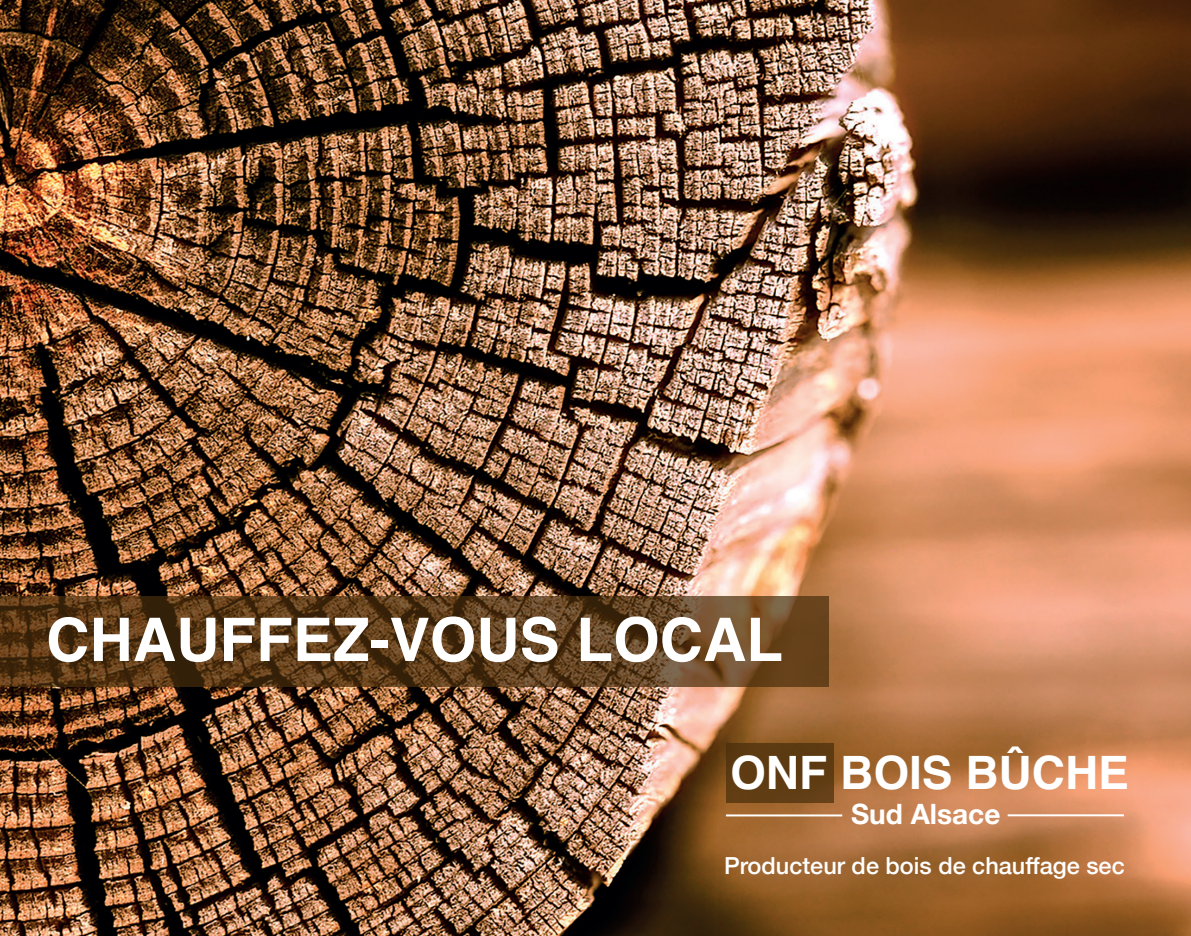
<style>
.page{position:relative;width:1191px;height:936px;background:#fff}
.page>*{position:absolute;margin:0;border:0;box-sizing:border-box;transform-origin:0 0}
.t1{font:700 60px "Helvetica";color:#fff}
.t2{font:700 46px "Helvetica";color:#fff}
.t3{font:700 28px "Helvetica Neue";color:#fff}
.t4{font:500 23.6px "Helvetica Neue";color:#fff}
</style>
<div class="page">
<img style="left:0;top:0;width:1191px;height:935px">
<svg style="left:0;top:595px;width:828px;height:91px;background:#5e3e1c"></svg>
<div style="left:726px;top:743px;width:107px;height:59px;background:#5d3b12"></div>
<hr style="left:726px;top:814px;width:116px;height:2px;background:#fff">
<hr style="left:1007px;top:814px;width:117px;height:2px;background:#fff">
<h1 class="t1" style="left:46px;top:603px;width:738px">CHAUFFEZ-VOUS LOCAL</h1>
<h2 class="t2" style="left:730px;top:744px;width:400px">ONF BOIS BÛCHE</h2>
<p class="t3" style="left:851px;top:792px;width:151px">Sud Alsace</p>
<p class="t4" style="left:724px;top:846px;width:402px">Producteur de bois de chauffage sec</p>
</div>
